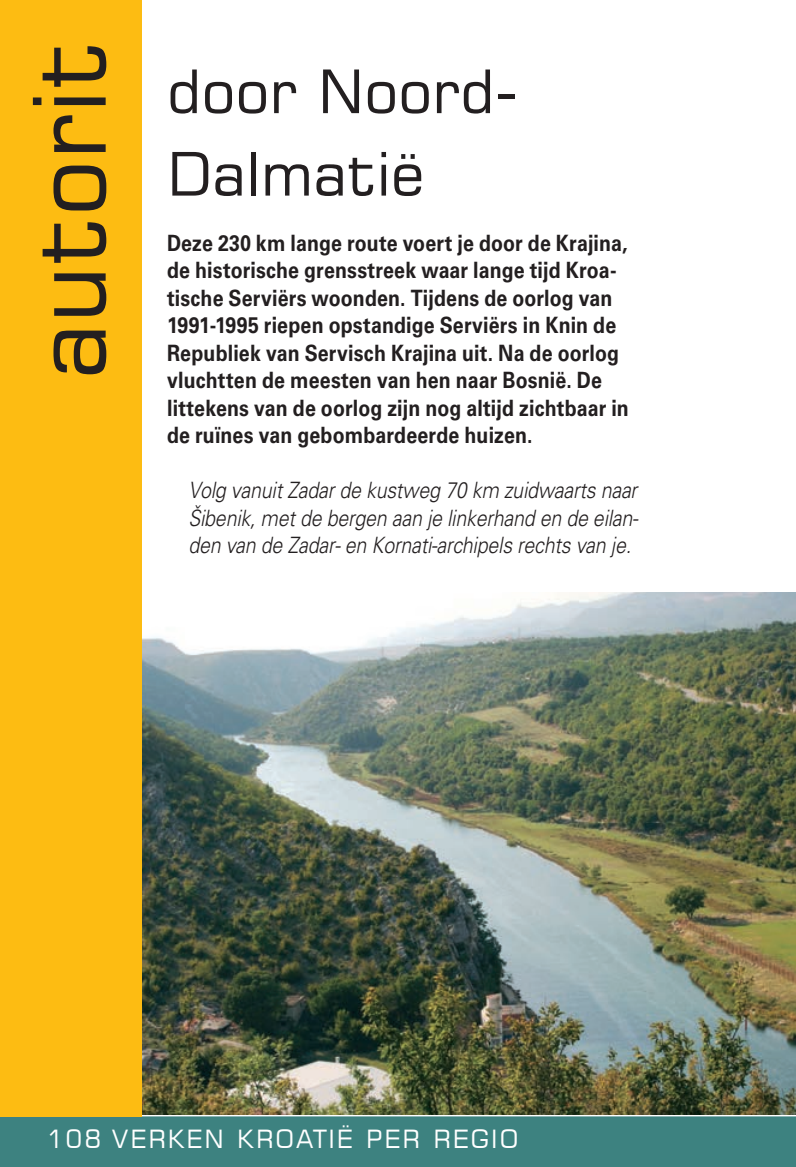
<style>
.page{position:relative;width:796px;height:1167px;background:#fff}
.page>*{position:absolute;margin:0;border:0;box-sizing:border-box;transform-origin:0 0}
.t1{font:100px "Square 721 BT";color:#231f20}
.t2{font:60px/82.5px "Square 721 BT";color:#231f20}
.t3{font:25px "Square 721 BT";letter-spacing:.08em;color:#fff}
.t4{font:700 22.5px/27.5px "Univers LT Pro 65";letter-spacing:.005em;color:#231f20;scale:.87 1}
.t5{font:italic 300 22.5px/27.5px "Univers LT Std";letter-spacing:-.01em;color:#231f20;text-align:justify;scale:.87 1}
</style>
<div class="page">
<div style="left:0;top:1115px;width:795px;height:52px;background:#3d8280"></div>
<hr style="left:0;top:1114px;width:795px;height:2px;background:#fff">
<img style="left:142px;top:592px;width:653px;height:522px">
<div style="left:0;top:0;width:142px;height:1116px;background:#fdbc12"></div>
<h1 class="t1" style="left:7px;top:380px;width:341px;rotate:-90deg">autorit</h1>
<h2 class="t2" style="left:167px;top:49px;width:353px">door Noord-<br>Dalmatië</h2>
<p class="t4" style="left:167px;top:228px;width:532px">Deze 230 km lange route voert je door de Krajina, de historische grensstreek waar lange tijd Kroa&shy;tische Serviërs woonden. Tijdens de oorlog van 1991-1995 riepen opstandige Serviërs in Knin de Republiek van Servisch Krajina uit. Na de oorlog vluchtten de meesten van hen naar Bosnië. De littekens van de oorlog zijn nog altijd zichtbaar in de ruïnes van gebombardeerde huizen.</p>
<p class="t5" style="left:188px;top:477px;width:519px">Volg vanuit Zadar de kustweg 70 km zuidwaarts naar Šibenik, met de bergen aan je linkerhand en de eilan&shy;den van de Zadar- en Kornati-archipels rechts van je.</p>
<p class="t3" style="left:46px;top:1123px;width:473px">108 VERKEN KROATIË PER REGIO</p>
</div>
